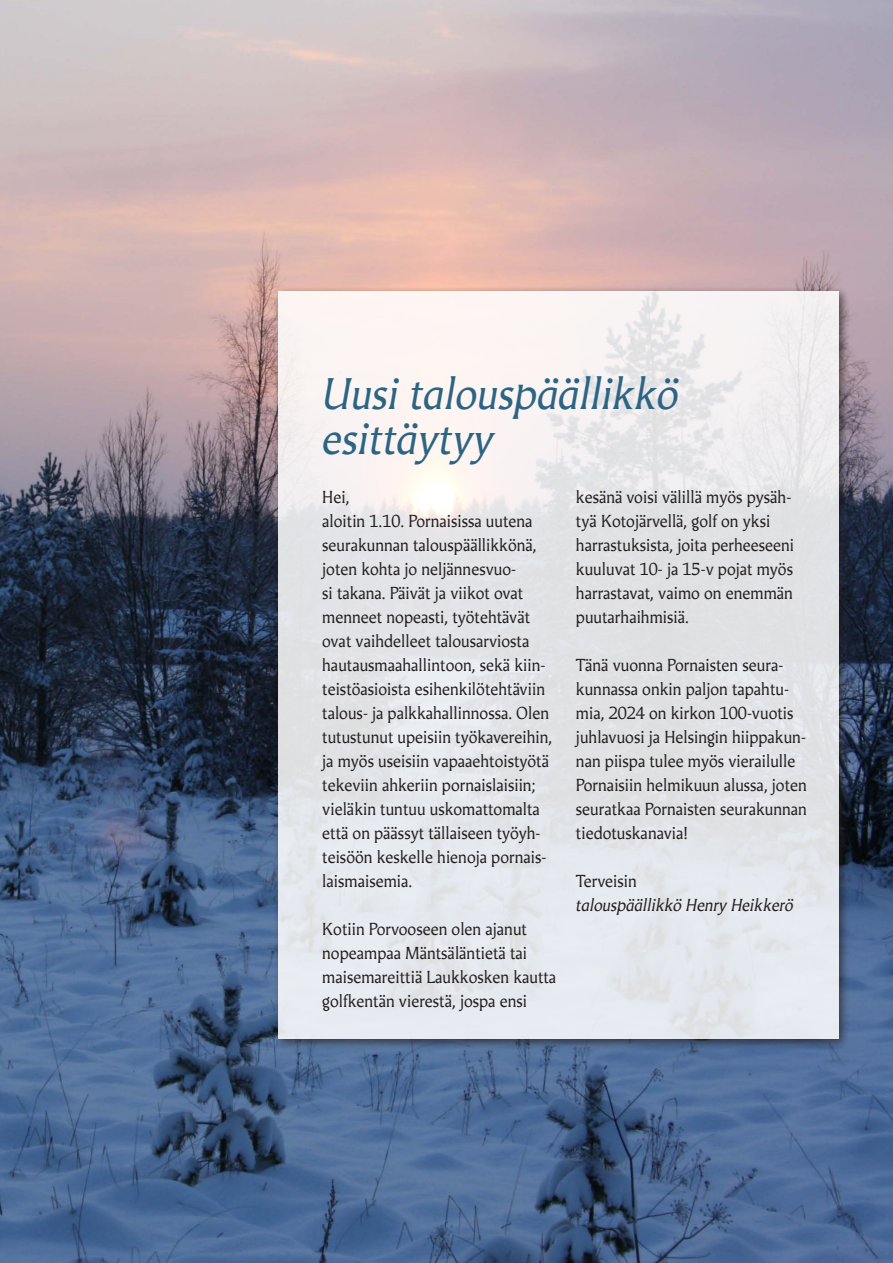
<style>
.page{position:relative;width:893px;height:1263px;background:#fff}
.page>*{position:absolute;margin:0;border:0;box-sizing:border-box;transform-origin:0 0}
.t1{font:italic 42px/44.4px "Martti";color:#2c6484}
.t2{font:16.5px/24px "Martti";color:#231f20}
.t3{font:italic 16.5px "Martti";color:#231f20}
</style>
<div class="page">
<img style="left:0;top:0;width:893px;height:1263px">
<div style="left:274px;top:286px;width:576px;height:764px;background:#231f20;opacity:.75"></div>
<svg style="left:279px;top:291px;width:560px;height:748px;fill:#e4e7eb"></svg>
<p class="t1" style="left:322px;top:372px;width:358px">Uusi talouspäällikkö esittäytyy</p>
<p class="t2" style="left:322px;top:485px;width:232px">Hei,<br>aloitin 1.10. Pornaisissa uutena seurakunnan talouspäällikkönä, joten kohta jo neljännesvuo-<br>si takana. Päivät ja viikot ovat menneet nopeasti, työtehtävät ovat vaihdelleet talousarviosta hautausmaahallintoon, sekä kiin&shy;teistöasioista esihenkilötehtäviin talous- ja palkkahallinnossa. Olen tutustunut upeisiin työkavereihin, ja myös useisiin vapaaehtoistyötä tekeviin ahkeriin pornaislaisiin; vieläkin tuntuu uskomattomalta että on päässyt tällaiseen työyh&shy;teisöön keskelle hienoja pornais&shy;laismaisemia.</p>
<p class="t2" style="left:322px;top:917px;width:236px">Kotiin Porvooseen olen ajanut nopeampaa Mäntsäläntietä tai maisemareittiä Laukkosken kautta golfkentän vierestä, jospa ensi</p>
<p class="t2" style="left:576px;top:485px;width:220px">kesänä voisi välillä myös pysäh&shy;tyä Kotojärvellä, golf on yksi harrastuksista, joita perheeseeni kuuluvat 10- ja 15-v pojat myös harrastavat, vaimo on enemmän puutarhaihmisiä.</p>
<p class="t2" style="left:576px;top:653px;width:232px">Tänä vuonna Pornaisten seura&shy;kunnassa onkin paljon tapahtu&shy;mia, 2024 on kirkon 100-vuotis juhlavuosi ja Helsingin hiippakun&shy;nan piispa tulee myös vierailulle<br>Pornaisiin helmikuun alussa, joten seuratkaa Pornaisten seurakunnan tiedotuskanavia!</p>
<p class="t2" style="left:576px;top:869px;width:62px">Terveisin</p>
<p class="t3" style="left:576px;top:895px;width:219px">talouspäällikkö Henry Heikkerö</p>
</div>
